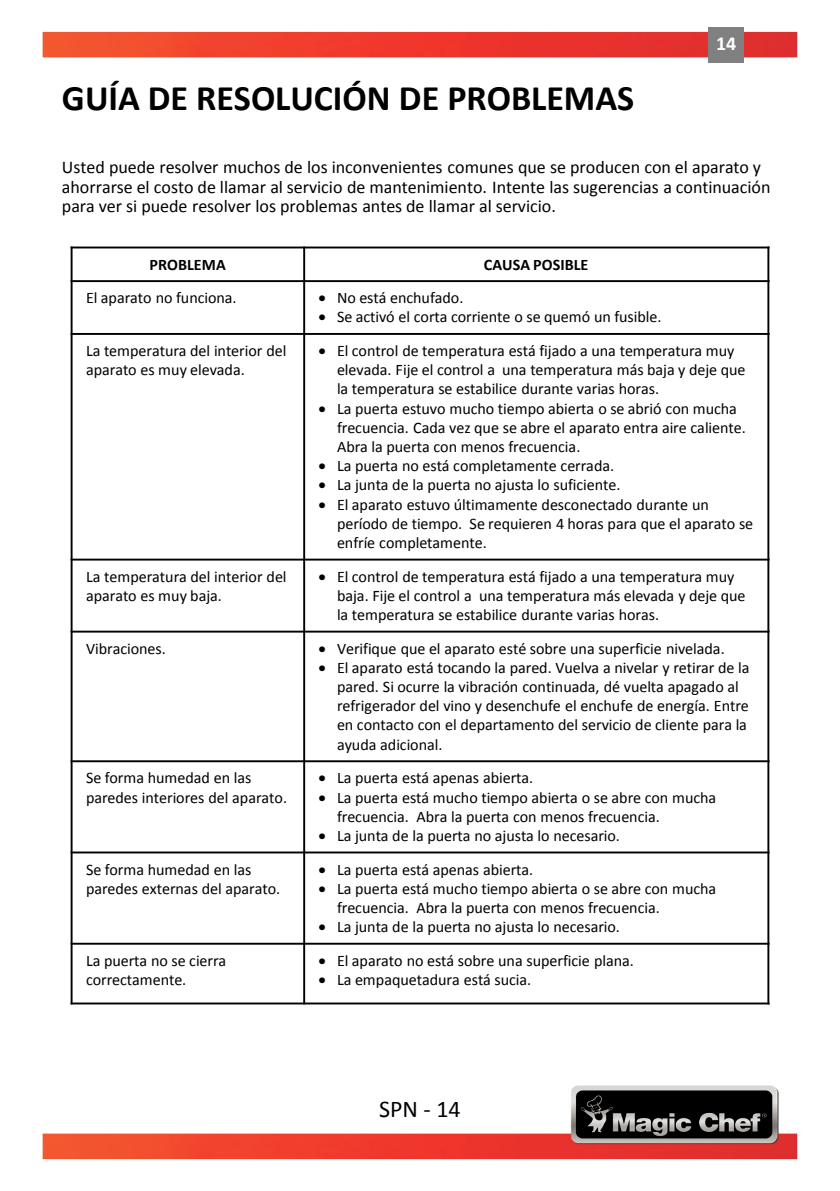
<style>
.page{position:relative;width:840px;height:1191px;background:#fff}
.page>*{position:absolute;margin:0;border:0;box-sizing:border-box;transform-origin:0 0}
.t1{font:700 36px "Calibri";color:#000}
.t2{font:24px "Calibri";color:#000}
.t3{font:700 20px "Calibri";color:#fff}
.t4{font:18px/19.4px "Calibri";color:#000}
.t5{font:16px/19.2px "Calibri";letter-spacing:-.005em;color:#000}
.t6{font:700 16px "Calibri";letter-spacing:.005em;color:#000}
</style>
<div class="page">
<img style="left:42px;top:27px;width:756px;height:1133px">
<div style="left:708px;top:27px;width:35px;height:36px;background:#808080"></div>
<hr style="left:303px;top:246px;width:2px;height:758px;background:#000">
<hr style="left:71px;top:280px;width:698px;height:2px;background:#000">
<hr style="left:71px;top:333px;width:698px;height:2px;background:#000">
<hr style="left:71px;top:558px;width:698px;height:2px;background:#000">
<hr style="left:71px;top:630px;width:698px;height:2px;background:#000">
<hr style="left:71px;top:760px;width:698px;height:2px;background:#000">
<hr style="left:71px;top:851px;width:698px;height:2px;background:#000">
<hr style="left:71px;top:942px;width:698px;height:2px;background:#000">
<hr style="left:71px;top:246px;width:1px;height:758px;background:#000">
<hr style="left:767px;top:246px;width:1px;height:758px;background:#000">
<hr style="left:71px;top:246px;width:698px;height:2px;background:#000">
<hr style="left:71px;top:1002px;width:698px;height:2px;background:#000">
<h1 class="t1" style="left:62px;top:76px;width:573px">GUÍA DE RESOLUCIÓN DE PROBLEMAS</h1>
<p class="t3" style="left:715px;top:31px;width:22px">14</p>
<p class="t4" style="left:62px;top:157px;width:709px">Usted puede resolver muchos de los inconvenientes comunes que se producen con el aparato y ahorrarse el costo de llamar al servicio de mantenimiento. Intente las sugerencias a continuación para ver si puede resolver los problemas antes de llamar al servicio.</p>
<p class="t6" style="left:149px;top:254px;width:78px">PROBLEMA</p>
<p class="t6" style="left:483px;top:254px;width:106px">CAUSA POSIBLE</p>
<p class="t5" style="left:86px;top:287px;width:152px">El aparato no funciona.</p>
<p class="t5" style="left:318px;top:287px;width:146px">• No está enchufado.</p>
<p class="t5" style="left:318px;top:307px;width:344px">• Se activó el corta corriente o se quemó un fusible.</p>
<p class="t5" style="left:86px;top:340px;width:202px">La temperatura del interior del aparato es muy elevada.</p>
<p class="t5" style="left:337px;top:340px;width:410px;text-indent:-18px">• El control de temperatura está fijado a una temperatura muy elevada. Fije el control a una temperatura más baja y deje que la temperatura se estabilice durante varias horas.</p>
<p class="t5" style="left:337px;top:398px;width:410px;text-indent:-18px">• La puerta estuvo mucho tiempo abierta o se abrió con mucha frecuencia. Cada vez que se abre el aparato entra aire caliente.<br>Abra la puerta con menos frecuencia.</p>
<p class="t5" style="left:318px;top:455px;width:297px">• La puerta no está completamente cerrada.</p>
<p class="t5" style="left:318px;top:475px;width:303px">• La junta de la puerta no ajusta lo suficiente.</p>
<p class="t5" style="left:337px;top:494px;width:417px;text-indent:-18px">• El aparato estuvo últimamente desconectado durante un período de tiempo. Se requieren 4 horas para que el aparato se enfríe completamente.</p>
<p class="t5" style="left:86px;top:566px;width:202px">La temperatura del interior del aparato es muy baja.</p>
<p class="t5" style="left:337px;top:566px;width:410px;text-indent:-18px">• El control de temperatura está fijado a una temperatura muy baja. Fije el control a una temperatura más elevada y deje que la temperatura se estabilice durante varias horas.</p>
<p class="t5" style="left:86px;top:638px;width:81px">Vibraciones.</p>
<p class="t5" style="left:318px;top:638px;width:407px">• Verifique que el aparato esté sobre una superficie nivelada.</p>
<p class="t5" style="left:337px;top:657px;width:413px;text-indent:-18px">• El aparato está tocando la pared. Vuelva a nivelar y retirar de la pared. Si ocurre la vibración continuada, dé vuelta apagado al refrigerador del vino y desenchufe el enchufe de energía. Entre en contacto con el departamento del servicio de cliente para la ayuda adicional.</p>
<p class="t5" style="left:86px;top:767px;width:202px">Se forma humedad en las paredes interiores del aparato.</p>
<p class="t5" style="left:318px;top:767px;width:216px">• La puerta está apenas abierta.</p>
<p class="t5" style="left:337px;top:787px;width:380px;text-indent:-18px">• La puerta está mucho tiempo abierta o se abre con mucha frecuencia. Abra la puerta con menos frecuencia.</p>
<p class="t5" style="left:318px;top:825px;width:303px">• La junta de la puerta no ajusta lo necesario.</p>
<p class="t5" style="left:86px;top:859px;width:196px">Se forma humedad en las paredes externas del aparato.</p>
<p class="t5" style="left:318px;top:859px;width:216px">• La puerta está apenas abierta.</p>
<p class="t5" style="left:337px;top:878px;width:380px;text-indent:-18px">• La puerta está mucho tiempo abierta o se abre con mucha frecuencia. Abra la puerta con menos frecuencia.</p>
<p class="t5" style="left:318px;top:916px;width:303px">• La junta de la puerta no ajusta lo necesario.</p>
<p class="t5" style="left:86px;top:950px;width:142px">La puerta no se cierra correctamente.</p>
<p class="t5" style="left:318px;top:950px;width:317px">• El aparato no está sobre una superficie plana.</p>
<p class="t5" style="left:318px;top:969px;width:214px">• La empaquetadura está sucia.</p>
<h2 class="t2" style="left:379px;top:1094px;width:83px">SPN - 14</h2>
</div>
